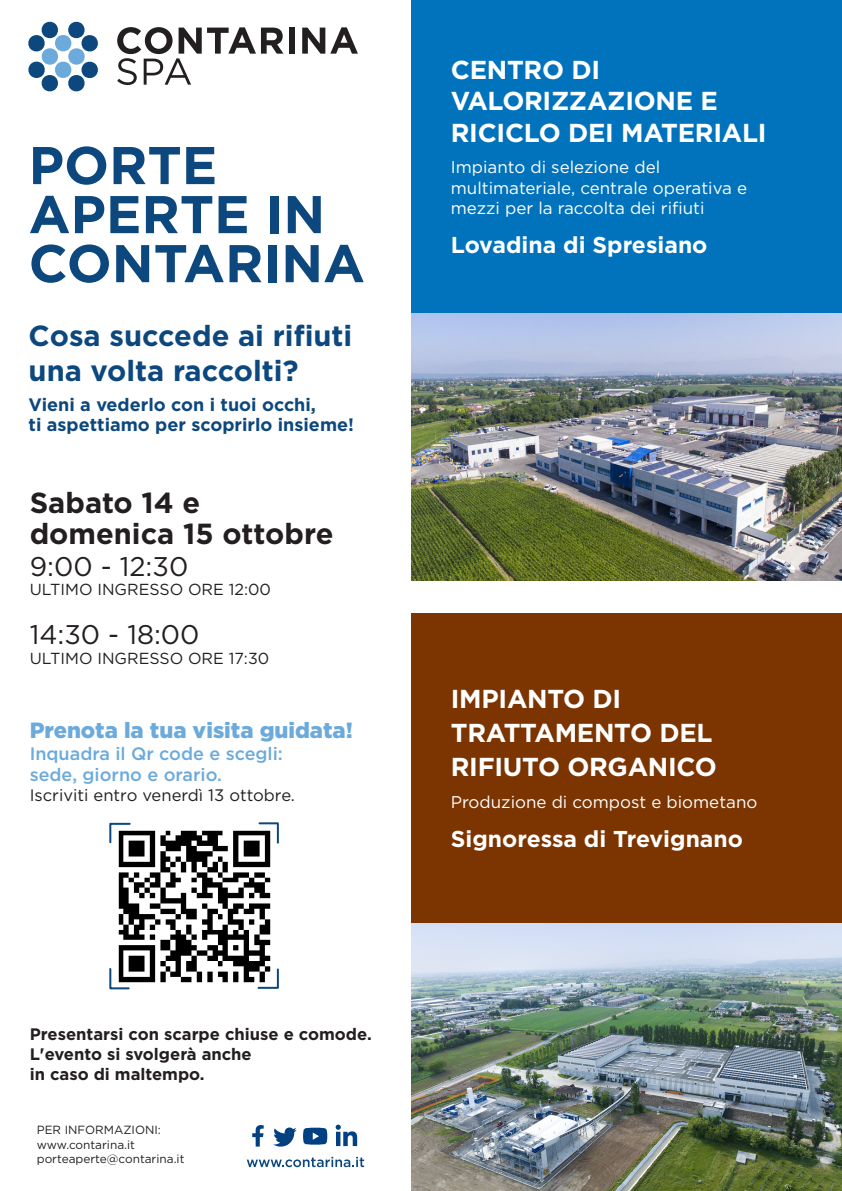
<style>
.page{position:relative;width:842px;height:1191px;background:#fff}
.page>*{position:absolute;margin:0;border:0;box-sizing:border-box;transform-origin:0 0}
.t1{font:700 53px/49px "Gotham";color:#0c487e}
.t2{font:700 29px/34.8px "Gotham";color:#0c487e}
.t3{font:700 29px/31.5px "Gotham";color:#231f20}
.t4{font:27px "Gotham";color:#231f20}
.t5{font:700 25.9px/34px "Gotham";letter-spacing:-.01em;color:#fff}
.t6{font:700 22.9px "Gotham";color:#fff}
.t7{font:900 22px "Gotham";color:#6caadc}
.t8{font:700 18px/20px "Gotham";color:#0c487e}
.t9{font:500 18px/21.6px "Gotham";color:#6caadc}
.t10{font:17px/20.3px "Gotham";color:#fff}
.t11{font:700 16.6px/19.9px "Gotham";color:#231f20}
.t12{font:16.6px "Gotham";color:#231f20}
.t13{font:16px "Gotham";color:#231f20}
.t14{font:11.8px/14.2px "Gotham";color:#231f20}
</style>
<div class="page">
<svg style="left:28px;top:21px;width:70px;height:71px"></svg>
<div style="left:289px;top:28px;width:6px;height:26px;background:#231f20"></div>
<svg style="left:302px;top:27px;width:56px;height:27px"></svg>
<svg style="left:117px;top:27px;width:166px;height:58px"></svg>
<img style="left:118px;top:830px;width:153px;height:153px">
<svg style="left:109px;top:822px;width:23px;height:22px"></svg>
<svg style="left:257px;top:822px;width:22px;height:22px"></svg>
<svg style="left:256px;top:967px;width:23px;height:22px"></svg>
<svg style="left:109px;top:967px;width:22px;height:23px"></svg>
<svg style="left:247px;top:1156px;width:117px;height:11px"></svg>
<svg style="left:273px;top:1127px;width:24px;height:19px"></svg>
<svg style="left:303px;top:1127px;width:24px;height:17px"></svg>
<svg style="left:336px;top:1124px;width:21px;height:22px"></svg>
<svg style="left:252px;top:1125px;width:12px;height:21px"></svg>
<div style="left:411px;top:0;width:431px;height:314px;background:#0073bc"></div>
<div style="left:411px;top:613px;width:431px;height:310px;background:#7c3400"></div>
<img style="left:411px;top:314px;width:431px;height:266px">
<img style="left:411px;top:923px;width:431px;height:268px">
<h1 class="t1" style="left:29px;top:140px;width:338px">PORTE<br>APERTE IN<br>CONTARINA</h1>
<h2 class="t2" style="left:29px;top:318px;width:325px">Cosa succede ai rifiuti una volta raccolti?</h2>
<p class="t8" style="left:29px;top:395px;width:327px">Vieni a vederlo con i tuoi occhi,<br>ti aspettiamo per scoprirlo insieme!</p>
<h2 class="t3" style="left:30px;top:486px;width:305px">Sabato 14 e domenica 15 ottobre</h2>
<h3 class="t4" style="left:30px;top:549px;width:160px">9:00 - 12:30</h3>
<p class="t13" style="left:30px;top:579px;width:243px">ULTIMO INGRESSO ORE 12:00</p>
<h3 class="t4" style="left:30px;top:617px;width:171px">14:30 - 18:00</h3>
<p class="t13" style="left:30px;top:647px;width:241px">ULTIMO INGRESSO ORE 17:30</p>
<p class="t7" style="left:30px;top:715px;width:325px">Prenota la tua visita guidata!</p>
<p class="t9" style="left:30px;top:742px;width:255px">Inquadra il Qr code e scegli: sede, giorno e orario.</p>
<p class="t12" style="left:30px;top:785px;width:267px">Iscriviti entro venerdì 13 ottobre.</p>
<p class="t11" style="left:30px;top:1024px;width:344px">Presentarsi con scarpe chiuse e comode.<br>L'evento si svolgerà anche<br>in caso di maltempo.</p>
<p class="t14" style="left:37px;top:1122px;width:149px">PER INFORMAZIONI: www.contarina.it porteaperte@contarina.it</p>
<h3 class="t5" style="left:451px;top:54px;width:317px;line-height:31.1px">CENTRO DI<br>VALORIZZAZIONE E<br>RICICLO DEI MATERIALI</h3>
<p class="t10" style="left:451px;top:157px;width:298px">Impianto di selezione del multimateriale, centrale operativa e mezzi per la raccolta dei rifiuti</p>
<h3 class="t6" style="left:451px;top:230px;width:258px">Lovadina di Spresiano</h3>
<h3 class="t5" style="left:451px;top:682px;width:268px">IMPIANTO DI<br>TRATTAMENTO DEL<br>RIFIUTO ORGANICO</h3>
<p class="t10" style="left:451px;top:791px;width:308px">Produzione di compost e biometano</p>
<h3 class="t6" style="left:451px;top:824px;width:294px">Signoressa di Trevignano</h3>
</div>
